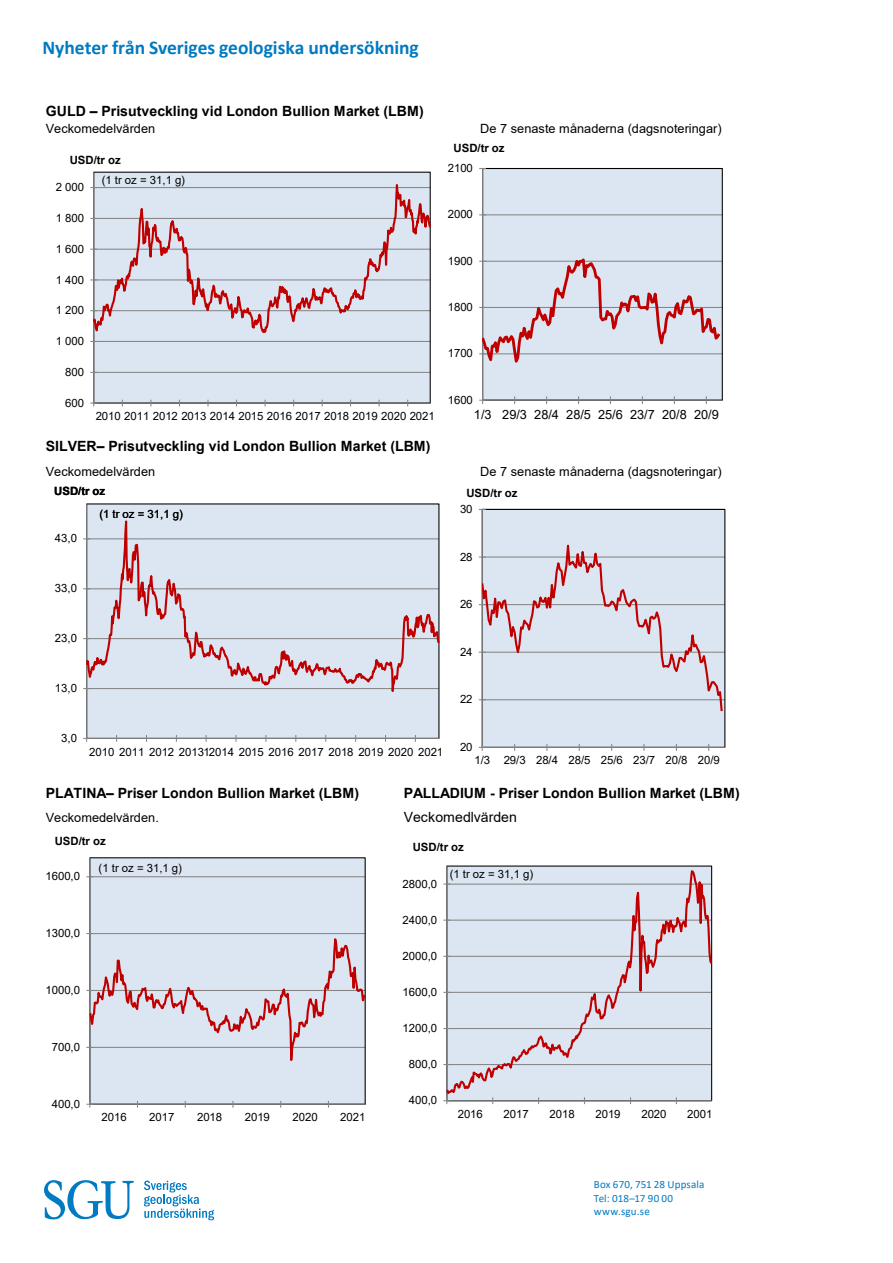
<style>
.page{position:relative;width:893px;height:1263px;background:#fff}
.page>*{position:absolute;margin:0;border:0;box-sizing:border-box;transform-origin:0 0}
.t1{font:700 19.5px "Calibri";color:#007ac2}
.t2{font:700 14.1px "Arial";color:#000}
.t3{font:14.1px "Arial";color:#000}
.t4{font:12.75px "Arial";letter-spacing:.005em;color:#000}
.t5{font:11.4px/23.5px "Arial";letter-spacing:-.005em;color:#000}
.t6{font:700 11.4px "Arial";color:#000}
.t7{font:11.1px/13.2px "Calibri";letter-spacing:.01em;color:#007ac2}
.s1{font-weight:700}
</style>
<div class="page">
<svg style="left:44px;top:1180px;width:90px;height:40px"></svg>
<svg style="left:144px;top:1180px;width:70px;height:40px"></svg>
<div style="left:87px;top:504px;width:352px;height:234px;background:#dce6f2"></div>
<hr style="left:86px;top:504px;width:1px;height:234px;background:#868686">
<hr style="left:87px;top:738px;width:352px;height:1px;background:#868686">
<svg style="left:83px;top:735px;width:7px;height:7px"></svg>
<svg style="left:235px;top:735px;width:2px;height:7px"></svg>
<svg style="left:87px;top:504px;width:353px;height:228px"></svg>
<div style="left:482px;top:509px;width:243px;height:238px;background:#dce6f2"></div>
<hr style="left:482px;top:509px;width:1px;height:238px;background:#868686">
<hr style="left:482px;top:747px;width:243px;height:1px;background:#868686">
<svg style="left:479px;top:744px;width:7px;height:7px"></svg>
<svg style="left:482px;top:520px;width:242px;height:193px"></svg>
<div style="left:483px;top:168px;width:239px;height:232px;background:#dce6f2"></div>
<hr style="left:483px;top:214px;width:239px;height:1px;background:#868686">
<hr style="left:482px;top:168px;width:1px;height:232px;background:#868686">
<hr style="left:483px;top:400px;width:239px;height:1px;background:#868686">
<svg style="left:479px;top:396px;width:7px;height:8px"></svg>
<svg style="left:479px;top:253px;width:244px;height:118px"></svg>
<div style="left:94px;top:172px;width:336px;height:231px;background:#dce6f2"></div>
<hr style="left:94px;top:372px;width:336px;height:1px;background:#868686">
<hr style="left:93px;top:172px;width:1px;height:231px;background:#868686">
<hr style="left:94px;top:402px;width:336px;height:2px;background:#868686">
<svg style="left:90px;top:400px;width:7px;height:6px"></svg>
<svg style="left:94px;top:172px;width:337px;height:173px"></svg>
<div style="left:90px;top:858px;width:275px;height:246px;background:#dce6f2"></div>
<hr style="left:90px;top:876px;width:275px;height:1px;background:#868686">
<hr style="left:89px;top:858px;width:1px;height:246px;background:#868686">
<hr style="left:90px;top:1104px;width:275px;height:1px;background:#868686">
<svg style="left:86px;top:1103px;width:7px;height:5px"></svg>
<svg style="left:90px;top:923px;width:276px;height:180px"></svg>
<hr style="left:446px;top:866px;width:1px;height:235px;background:#868686">
<svg style="left:443px;top:1100px;width:7px;height:4px"></svg>
<svg style="left:447px;top:866px;width:266px;height:235px;background:#d6d8e3"></svg>
<h1 class="t1" style="left:43px;top:33px;width:378px">Nyheter från Sveriges geologiska undersökning</h1>
<p class="t2" style="left:46px;top:101px;width:379px">GULD ‒ Prisutveckling vid London Bullion Market (LBM)</p>
<p class="t4" style="left:46px;top:120px;width:111px">Veckomedelvärden</p>
<p class="t4" style="left:480px;top:120px;width:243px">De 7 senaste månaderna (dagsnoteringar)</p>
<p class="t5" style="left:102px;top:150px;width:85px;line-height:20.5px;text-indent:-32px"><span class="s1">USD/tr oz<br></span>(1 tr oz = 31,1 g)</p>
<p class="t5" style="left:56px;top:175px;width:30px">2 000</p>
<p class="t5" style="left:56px;top:206px;width:30px">1 800</p>
<p class="t5" style="left:56px;top:237px;width:30px">1 600</p>
<p class="t5" style="left:56px;top:268px;width:30px">1 400</p>
<p class="t5" style="left:56px;top:298px;width:30px">1 200</p>
<p class="t5" style="left:56px;top:329px;width:30px">1 000</p>
<p class="t5" style="left:65px;top:360px;width:20px">800</p>
<p class="t5" style="left:65px;top:391px;width:20px">600</p>
<p class="t5" style="left:96px;top:404px;width:341px">2010 2011 2012 2013 2014 2015 2016 2017 2018 2019 2020 2021</p>
<p class="t6" style="left:454px;top:140px;width:53px">USD/tr oz</p>
<p class="t5" style="left:448px;top:156px;width:27px">2100</p>
<p class="t5" style="left:448px;top:203px;width:27px">2000</p>
<p class="t5" style="left:448px;top:249px;width:27px">1900</p>
<p class="t5" style="left:448px;top:295px;width:27px">1800</p>
<p class="t5" style="left:448px;top:342px;width:27px">1700</p>
<p class="t5" style="left:448px;top:388px;width:27px">1600</p>
<p class="t4" style="left:474px;top:406px;width:246px">1/3 29/3 28/4 28/5 25/6 23/7 20/8 20/9</p>
<p class="t2" style="left:46px;top:436px;width:386px">SILVER‒ Prisutveckling vid London Bullion Market (LBM)</p>
<p class="t4" style="left:46px;top:462px;width:111px">Veckomedelvärden</p>
<p class="t4" style="left:480px;top:462px;width:243px">De 7 senaste månaderna (dagsnoteringar)</p>
<p class="t5" style="left:99px;top:479px;width:85px;text-indent:-45px"><span class="s1">USD/tr oz<br></span>(1 tr oz = 31,1 g)</p>
<p class="t5" style="left:55px;top:527px;width:24px">43,0</p>
<p class="t5" style="left:55px;top:576px;width:24px">33,0</p>
<p class="t5" style="left:55px;top:626px;width:24px">23,0</p>
<p class="t5" style="left:55px;top:676px;width:24px">13,0</p>
<p class="t5" style="left:61px;top:726px;width:17px">3,0</p>
<p class="t5" style="left:89px;top:740px;width:355px">2010 2011 2012 201312014 2015 2016 2017 2018 2019 2020 2021</p>
<p class="t6" style="left:466px;top:485px;width:53px">USD/tr oz</p>
<p class="t5" style="left:460px;top:497px;width:14px">30</p>
<p class="t5" style="left:460px;top:545px;width:14px">28</p>
<p class="t5" style="left:460px;top:592px;width:14px">26</p>
<p class="t5" style="left:460px;top:640px;width:14px">24</p>
<p class="t5" style="left:460px;top:687px;width:14px">22</p>
<p class="t5" style="left:460px;top:735px;width:14px">20</p>
<p class="t5" style="left:474px;top:749px;width:247px">1/3 29/3 28/4 28/5 25/6 23/7 20/8 20/9</p>
<p class="t2" style="left:46px;top:783px;width:315px">PLATINA‒ Priser London Bullion Market (LBM)</p>
<p class="t2" style="left:404px;top:783px;width:338px">PALLADIUM - Priser London Bullion Market (LBM)</p>
<p class="t4" style="left:46px;top:809px;width:115px">Veckomedelvärden.</p>
<p class="t3" style="left:404px;top:807px;width:115px">Veckomedlvärden</p>
<p class="t6" style="left:55px;top:833px;width:53px">USD/tr oz</p>
<p class="t5" style="left:99px;top:856px;width:85px">(1 tr oz = 31,1 g)</p>
<p class="t5" style="left:45px;top:864px;width:36px">1600,0</p>
<p class="t5" style="left:45px;top:921px;width:36px">1300,0</p>
<p class="t5" style="left:45px;top:978px;width:36px">1000,0</p>
<p class="t5" style="left:52px;top:1035px;width:30px">700,0</p>
<p class="t5" style="left:52px;top:1092px;width:30px">400,0</p>
<p class="t5" style="left:102px;top:1105px;width:27px">2016</p>
<p class="t5" style="left:149px;top:1105px;width:27px">2017</p>
<p class="t5" style="left:197px;top:1105px;width:27px">2018</p>
<p class="t5" style="left:245px;top:1105px;width:27px">2019</p>
<p class="t5" style="left:292px;top:1105px;width:27px">2020</p>
<p class="t5" style="left:340px;top:1105px;width:27px">2021</p>
<p class="t6" style="left:413px;top:839px;width:53px">USD/tr oz</p>
<p class="t5" style="left:450px;top:862px;width:85px">(1 tr oz = 31,1 g)</p>
<p class="t5" style="left:403px;top:872px;width:36px">2800,0</p>
<p class="t5" style="left:403px;top:908px;width:36px">2400,0</p>
<p class="t5" style="left:403px;top:944px;width:36px">2000,0</p>
<p class="t5" style="left:403px;top:980px;width:36px">1600,0</p>
<p class="t5" style="left:403px;top:1016px;width:36px">1200,0</p>
<p class="t5" style="left:409px;top:1052px;width:30px">800,0</p>
<p class="t5" style="left:409px;top:1088px;width:30px">400,0</p>
<p class="t5" style="left:458px;top:1102px;width:27px">2016</p>
<p class="t5" style="left:504px;top:1102px;width:27px">2017</p>
<p class="t5" style="left:550px;top:1102px;width:27px">2018</p>
<p class="t5" style="left:595px;top:1102px;width:27px">2019</p>
<p class="t5" style="left:641px;top:1102px;width:27px">2020</p>
<p class="t5" style="left:687px;top:1102px;width:27px">2001</p>
<p class="t7" style="left:594px;top:1178px;width:112px">Box 670, 751 28 Uppsala<br>Tel: 018–17 90 00 www.sgu.se</p>
</div>
